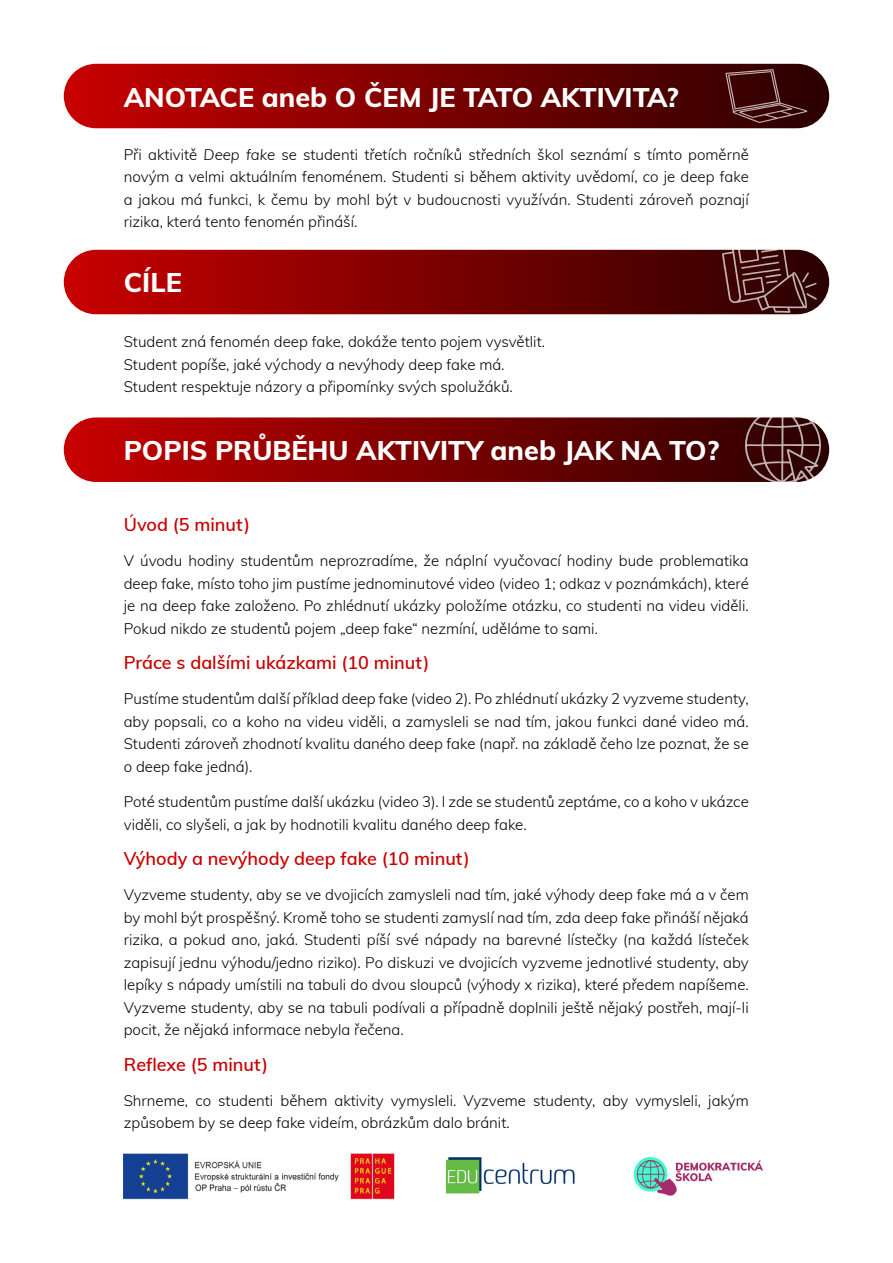
<style>
.page{position:relative;width:893px;height:1263px;background:#fff}
.page>*{position:absolute;margin:0;border:0;box-sizing:border-box;transform-origin:0 0}
.t1{font:800 27px "Muli";color:#fff}
.t2{font:600 18px "Muli";color:#c80000}
.t3{font:300 15px/22.5px "Muli";color:#000;text-align:justify}
.s1{font-style:italic}
</style>
<div class="page">
<div style="left:64px;top:64px;width:765px;height:64px;background:linear-gradient(to right,#c80000,#290000);border-radius:32px"></div>
<svg style="left:64px;top:250px;width:765px;height:64px;background:#820000"></svg>
<svg style="left:64px;top:417px;width:765px;height:65px;background:#810202"></svg>
<img style="left:123px;top:1154px;width:271px;height:45px">
<img style="left:447px;top:1157px;width:127px;height:37px">
<img style="left:633px;top:1157px;width:130px;height:39px">
<svg style="left:741px;top:417px;width:81px;height:65px;background:#593030"></svg>
<svg style="left:725px;top:69px;width:82px;height:54px;background:#4a1919"></svg>
<svg style="left:722px;top:249px;width:95px;height:64px;background:#522525"></svg>
<h1 class="t1" style="left:124px;top:77px;width:556px">ANOTACE aneb O ČEM JE TATO AKTIVITA?</h1>
<p class="t3" style="left:124px;top:142px;width:626px">Při aktivitě <span class="s1">Deep fake</span> se studenti třetích ročníků středních škol seznámí s tímto poměrně novým a velmi aktuálním fenoménem. Studenti si během aktivity uvědomí, co je deep fake a jakou má funkci, k čemu by mohl být v budoucnosti využíván. Studenti zároveň poznají rizika, která tento fenomén přináší.</p>
<h1 class="t1" style="left:124px;top:263px;width:60px">CÍLE</h1>
<p class="t3" style="left:124px;top:330px;width:423px;text-align:left">Student zná fenomén deep fake, dokáže tento pojem vysvětlit.<br>Student popíše, jaké východy a nevýhody deep fake má.<br>Student respektuje názory a připomínky svých spolužáků.</p>
<h1 class="t1" style="left:124px;top:431px;width:597px">POPIS PRŮBĚHU AKTIVITY aneb JAK NA TO?</h1>
<p class="t2" style="left:124px;top:512px;width:128px">Úvod (5 minut)</p>
<p class="t3" style="left:124px;top:549px;width:626px">V úvodu hodiny studentům neprozradíme, že náplní vyučovací hodiny bude problematika deep fake, místo toho jim pustíme jednominutové video (video 1; odkaz v poznámkách), které je na deep fake založeno. Po zhlédnutí ukázky položíme otázku, co studenti na videu viděli.<br>Pokud nikdo ze studentů pojem „deep fake“ nezmíní, uděláme to sami.</p>
<p class="t2" style="left:124px;top:650px;width:307px">Práce s dalšími ukázkami (10 minut)</p>
<p class="t3" style="left:124px;top:687px;width:626px">Pustíme studentům další příklad deep fake (video 2). Po zhlédnutí ukázky 2 vyzveme studenty, aby popsali, co a koho na videu viděli, a zamysleli se nad tím, jakou funkci dané video má.<br>Studenti zároveň zhodnotí kvalitu daného deep fake (např. na základě čeho lze poznat, že se o deep fake jedná).</p>
<p class="t3" style="left:124px;top:790px;width:626px">Poté studentům pustíme další ukázku (video 3). I zde se studentů zeptáme, co a koho v ukázce viděli, co slyšeli, a jak by hodnotili kvalitu daného deep fake.</p>
<p class="t2" style="left:124px;top:845px;width:348px">Výhody a nevýhody deep fake (10 minut)</p>
<p class="t3" style="left:124px;top:883px;width:626px">Vyzveme studenty, aby se ve dvojicích zamysleli nad tím, jaké výhody deep fake má a v čem by mohl být prospěšný. Kromě toho se studenti zamyslí nad tím, zda deep fake přináší nějaká rizika, a pokud ano, jaká. Studenti píší své nápady na barevné lístečky (na každá lísteček zapisují jednu výhodu/jedno riziko). Po diskuzi ve dvojicích vyzveme jednotlivé studenty, aby lepíky s nápady umístili na tabuli do dvou sloupců (výhody x rizika), které předem napíšeme.<br>Vyzveme studenty, aby se na tabuli podívali a případně doplnili ještě nějaký postřeh, mají-li pocit, že nějaká informace nebyla řečena.</p>
<p class="t2" style="left:124px;top:1051px;width:146px">Reflexe (5 minut)</p>
<p class="t3" style="left:124px;top:1088px;width:626px">Shrneme, co studenti během aktivity vymysleli. Vyzveme studenty, aby vymysleli, jakým způsobem by se deep fake videím, obrázkům dalo bránit.</p>
</div>
